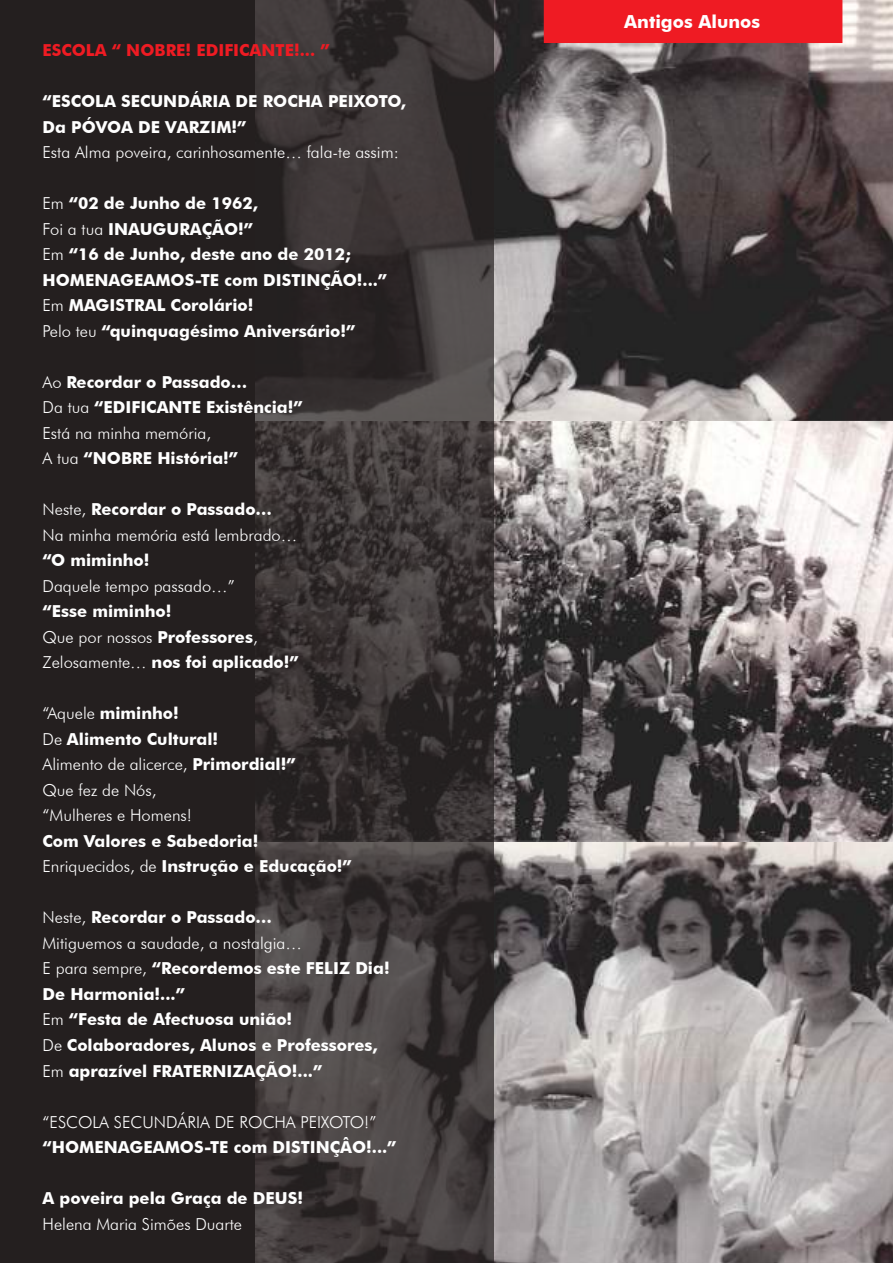
<style>
.page{position:relative;width:893px;height:1263px;background:#fff}
.page>*{position:absolute;margin:0;border:0;box-sizing:border-box;transform-origin:0 0}
.t1{font:700 18px "Futura BT";color:#fff}
.t2{font:700 16.5px/25.5px "Futura BT";color:#fff}
.t3{font:300 16.5px/25.5px "Futura BT";color:#fff}
.t4{font:700 16.5px "Futura BT";color:#ef1b23}
.s1{font-weight:300}
.s2{font-weight:700}
</style>
<div class="page">
<img style="left:493px;top:0;width:400px;height:1263px">
<div style="left:0;top:0;width:493px;height:1263px;background:#241f1f;opacity:.7"></div>
<div style="left:544px;top:0;width:298px;height:43px;background:#ef1b23"></div>
<p class="t4" style="left:43px;top:41px;width:289px">ESCOLA “ NOBRE! EDIFICANTE!... ”</p>
<p class="t2" style="left:43px;top:89px;width:365px">“ESCOLA SECUNDÁRIA DE ROCHA PEIXOTO,<br>Da PÓVOA DE VARZIM!”</p>
<p class="t3" style="left:43px;top:140px;width:358px">Esta Alma poveira, carinhosamente… fala-te assim:</p>
<p class="t2" style="left:43px;top:191px;width:346px"><span class="s1">Em</span> “02 de Junho de 1962,<br><span class="s1">Foi a tua</span> INAUGURAÇÃO!”<br><span class="s1">Em</span> “16 de Junho, deste ano de 2012;<br>HOMENAGEAMOS-TE com DISTINÇÃO!...”<br><span class="s1">Em</span> MAGISTRAL Corolário!<br><span class="s1">Pelo teu</span> “quinquagésimo Aniversário!”</p>
<p class="t2" style="left:43px;top:369px;width:262px"><span class="s1">Ao</span> Recordar o Passado…<br><span class="s1">Da tua</span> “EDIFICANTE Existência!”<br><span class="s1">Está na minha memória,<br>A tua</span> “NOBRE História!”</p>
<p class="t3" style="left:43px;top:497px;width:256px">Neste, <span class="s2">Recordar o Passado…<br></span>Na minha memória está lembrado…</p>
<p class="t2" style="left:43px;top:548px;width:108px">“O miminho!</p>
<p class="t3" style="left:43px;top:573px;width:194px">Daquele tempo passado…”</p>
<p class="t2" style="left:43px;top:599px;width:258px">“Esse miminho!<br><span class="s1">Que por nossos</span> Professores<span class="s1">,<br>Zelosamente…</span> nos foi aplicado!”</p>
<p class="t3" style="left:43px;top:701px;width:255px">“Aquele <span class="s2">miminho!<br></span>De <span class="s2">Alimento Cultural!<br></span>Alimento de alicerce, <span class="s2">Primordial!”<br></span>Que fez de Nós,<br>“Mulheres e Homens!</p>
<p class="t2" style="left:43px;top:828px;width:311px">Com Valores e Sabedoria!<br><span class="s1">Enriquecidos, de</span> Instrução e Educação!”</p>
<p class="t2" style="left:43px;top:905px;width:349px"><span class="s1">Neste,</span> Recordar o Passado…<br><span class="s1">Mitiguemos a saudade, a nostalgia…<br>E para sempre,</span> “Recordemos este FELIZ Dia!<br>De Harmonia!...”<br><span class="s1">Em</span> “Festa de Afectuosa união!<br><span class="s1">De</span> Colaboradores, Alunos e Professores,<br><span class="s1">Em</span> aprazível FRATERNIZAÇÃO!...”</p>
<p class="t3" style="left:43px;top:1109px;width:335px">“ESCOLA SECUNDÁRIA DE ROCHA PEIXOTO!”</p>
<p class="t2" style="left:43px;top:1134px;width:356px">“HOMENAGEAMOS-TE com DISTINÇÂO!...”</p>
<p class="t2" style="left:43px;top:1185px;width:262px">A poveira pela Graça de DEUS!</p>
<p class="t3" style="left:43px;top:1211px;width:201px">Helena Maria Simões Duarte</p>
<p class="t1" style="left:624px;top:11px;width:137px">Antigos Alunos</p>
</div>
